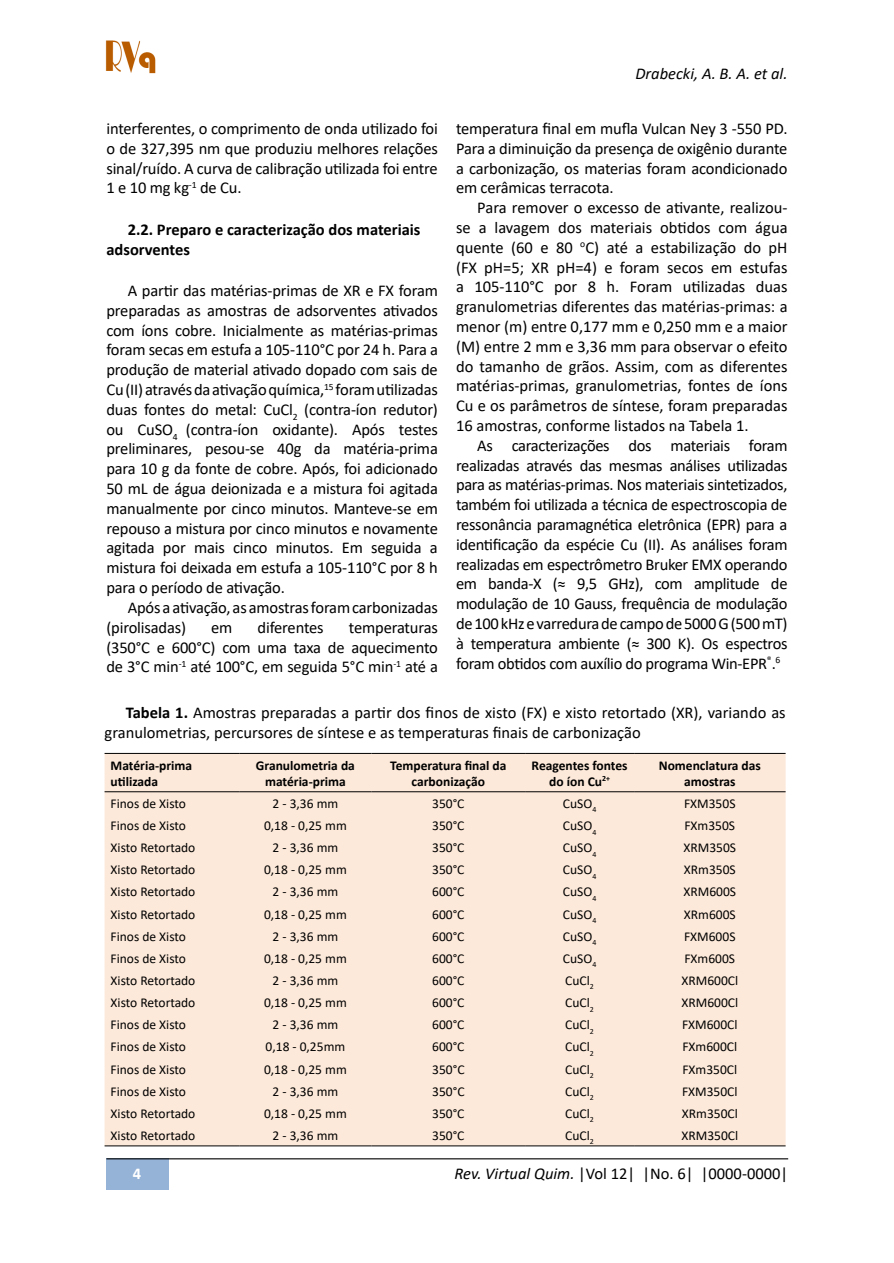
<style>
.page{position:relative;width:894px;height:1263px;background:#fff}
.page>*{position:absolute;margin:0;border:0;box-sizing:border-box;transform-origin:0 0}
.t1{font:16.5px/19.8px "Calibri";letter-spacing:-.01em;color:#000;text-align:justify}
.t2{font:700 16.5px/19.8px "Calibri";color:#000}
.t3{font:italic 16.5px "Calibri";color:#000}
.t4{font:700 16.5px "Calibri";color:#fff}
.t5{font:13.5px "Calibri";color:#000}
.t6{font:700 13.5px/16.2px "Calibri";color:#000;text-align:center}
.s1{font-weight:700}
.s2{font-style:italic}
</style>
<div class="page">
<div style="left:107px;top:1158px;width:62px;height:32px;background:#95b3d7"></div>
<hr style="left:106px;top:1158px;width:681px;height:1px;background:#000">
<img style="left:105px;top:40px;width:51px;height:34px">
<div style="left:104px;top:754px;width:681px;height:391px;background:#fde9d9"></div>
<hr style="left:104px;top:753px;width:135px;height:1px;background:#000">
<hr style="left:239px;top:753px;width:132px;height:1px;background:#000">
<hr style="left:371px;top:753px;width:154px;height:1px;background:#000">
<hr style="left:525px;top:753px;width:109px;height:1px;background:#000">
<hr style="left:634px;top:753px;width:151px;height:1px;background:#000">
<hr style="left:104px;top:791px;width:135px;height:1px;background:#000">
<hr style="left:239px;top:791px;width:132px;height:1px;background:#000">
<hr style="left:371px;top:791px;width:154px;height:1px;background:#000">
<hr style="left:525px;top:791px;width:109px;height:1px;background:#000">
<hr style="left:634px;top:791px;width:151px;height:1px;background:#000">
<hr style="left:104px;top:1145px;width:135px;height:1px;background:#000">
<hr style="left:239px;top:1145px;width:132px;height:1px;background:#000">
<hr style="left:371px;top:1145px;width:154px;height:1px;background:#000">
<hr style="left:525px;top:1145px;width:109px;height:1px;background:#000">
<hr style="left:634px;top:1145px;width:151px;height:1px;background:#000">
<p class="t1" style="left:106px;top:118px;width:333px">interferentes, o comprimento de onda utilizado foi o de 327,395 nm que produziu melhores relações sinal/ruído. A curva de calibração utilizada foi entre 1 e 10 mg kg<sup>-1</sup> de Cu.</p>
<p class="t2" style="left:106px;top:219px;width:315px;text-indent:21px">2.2. Preparo e caracterização dos materiais adsorventes</p>
<p class="t1" style="left:106px;top:280px;width:333px;text-indent:21px">A partir das matérias-primas de XR e FX foram preparadas as amostras de adsorventes ativados com íons cobre. Inicialmente as matérias-primas foram secas em estufa a 105-110°C por 24 h. Para a produção de material ativado dopado com sais de Cu (II) através da ativação química,<sup>15</sup> foram utilizadas duas fontes do metal: CuCl<sub>2</sub> (contra-íon redutor) ou CuSO<sub>4</sub> (contra-íon oxidante). Após testes preliminares, pesou-se 40g da matéria-prima para 10 g da fonte de cobre. Após, foi adicionado 50 mL de água deionizada e a mistura foi agitada manualmente por cinco minutos. Manteve-se em repouso a mistura por cinco minutos e novamente agitada por mais cinco minutos. Em seguida a mistura foi deixada em estufa a 105-110°C por 8 h para o período de ativação.</p>
<p class="t1" style="left:106px;top:597px;width:333px;text-indent:21px">Após a ativação, as amostras foram carbonizadas (pirolisadas)</p>
<p class="t1" style="left:211px;top:617px;width:23px">em</p>
<p class="t1" style="left:257px;top:617px;width:68px">diferentes</p>
<p class="t1" style="left:106px;top:617px;width:333px;text-indent:242px">temperaturas (350°C e 600°C) com uma taxa de aquecimento de 3°C min<sup>-1</sup> até 100°C, em seguida 5°C min<sup>-1</sup> até a</p>
<p class="t3" style="left:635px;top:62px;width:154px">Drabecki, A. B. A. et al.</p>
<p class="t1" style="left:456px;top:118px;width:333px">temperatura final em mufla Vulcan Ney 3 -550 PD.<br>Para a diminuição da presença de oxigênio durante a carbonização, os materias foram acondicionado em cerâmicas terracota.</p>
<p class="t1" style="left:456px;top:197px;width:333px;text-indent:21px">Para remover o excesso de ativante, realizou&shy;se a lavagem dos materiais obtidos com água quente (60 e 80 <sup>o</sup>C) até a estabilização do pH (FX pH=5; XR pH=4) e foram secos em estufas a 105-110°C por 8 h. Foram utilizadas duas granulometrias diferentes das matérias-primas: a menor (m) entre 0,177 mm e 0,250 mm e a maior (M) entre 2 mm e 3,36 mm para observar o efeito do tamanho de grãos. Assim, com as diferentes matérias-primas, granulometrias, fontes de íons Cu e os parâmetros de síntese, foram preparadas 16 amostras, conforme listados na Tabela 1.</p>
<p class="t1" style="left:456px;top:435px;width:333px;text-indent:21px">As caracterizações dos materiais foram realizadas através das mesmas análises utilizadas para as matérias-primas. Nos materiais sintetizados, também foi utilizada a técnica de espectroscopia de ressonância paramagnética eletrônica (EPR) para a identificação da espécie Cu (II). As análises foram realizadas em espectrômetro Bruker EMX operando em banda-X (≈ 9,5 GHz), com amplitude de modulação de 10 Gauss, frequência de modulação de 100 kHz e varredura de campo de 5000 G (500 mT) à temperatura ambiente (≈ 300 K). Os espectros foram obtidos com auxílio do programa Win-EPR<sup>®</sup>.<sup>6</sup></p>
<p class="t1" style="left:104px;top:702px;width:682px;text-indent:21px"><span class="s1">Tabela 1.</span> Amostras preparadas a partir dos finos de xisto (FX) e xisto retortado (XR), variando as granulometrias, percursores de síntese e as temperaturas finais de carbonização</p>
<p class="t6" style="left:110px;top:757px;width:83px;text-align:left">Matéria-prima utilizada</p>
<p class="t6" style="left:256px;top:757px;width:100px">Granulometria da matéria-prima</p>
<p class="t6" style="left:390px;top:757px;width:118px">Temperatura final da carbonização</p>
<p class="t6" style="left:531px;top:757px;width:97px">Reagentes fontes do íon Cu<sup>2+</sup></p>
<p class="t6" style="left:658px;top:757px;width:104px">Nomenclatura das amostras</p>
<p class="t5" style="left:110px;top:794px;width:77px">Finos de Xisto</p>
<p class="t5" style="left:272px;top:794px;width:67px">2 - 3,36 mm</p>
<p class="t5" style="left:432px;top:794px;width:34px">350°C</p>
<p class="t5" style="left:562px;top:794px;width:35px">CuSO<sub>4</sub></p>
<p class="t5" style="left:684px;top:794px;width:53px">FXM350S</p>
<p class="t5" style="left:110px;top:816px;width:77px">Finos de Xisto</p>
<p class="t5" style="left:264px;top:816px;width:84px">0,18 - 0,25 mm</p>
<p class="t5" style="left:432px;top:816px;width:34px">350°C</p>
<p class="t5" style="left:562px;top:816px;width:35px">CuSO<sub>4</sub></p>
<p class="t5" style="left:684px;top:816px;width:52px">FXm350S</p>
<p class="t5" style="left:110px;top:838px;width:86px">Xisto Retortado</p>
<p class="t5" style="left:272px;top:838px;width:67px">2 - 3,36 mm</p>
<p class="t5" style="left:432px;top:838px;width:34px">350°C</p>
<p class="t5" style="left:562px;top:838px;width:35px">CuSO<sub>4</sub></p>
<p class="t5" style="left:683px;top:838px;width:54px">XRM350S</p>
<p class="t5" style="left:110px;top:860px;width:86px">Xisto Retortado</p>
<p class="t5" style="left:264px;top:860px;width:84px">0,18 - 0,25 mm</p>
<p class="t5" style="left:432px;top:860px;width:34px">350°C</p>
<p class="t5" style="left:562px;top:860px;width:35px">CuSO<sub>4</sub></p>
<p class="t5" style="left:683px;top:860px;width:53px">XRm350S</p>
<p class="t5" style="left:110px;top:882px;width:86px">Xisto Retortado</p>
<p class="t5" style="left:272px;top:882px;width:67px">2 - 3,36 mm</p>
<p class="t5" style="left:432px;top:882px;width:34px">600°C</p>
<p class="t5" style="left:562px;top:882px;width:35px">CuSO<sub>4</sub></p>
<p class="t5" style="left:683px;top:882px;width:54px">XRM600S</p>
<p class="t5" style="left:110px;top:904px;width:86px">Xisto Retortado</p>
<p class="t5" style="left:264px;top:904px;width:84px">0,18 - 0,25 mm</p>
<p class="t5" style="left:432px;top:904px;width:34px">600°C</p>
<p class="t5" style="left:562px;top:904px;width:35px">CuSO<sub>4</sub></p>
<p class="t5" style="left:683px;top:904px;width:53px">XRm600S</p>
<p class="t5" style="left:110px;top:926px;width:77px">Finos de Xisto</p>
<p class="t5" style="left:272px;top:926px;width:67px">2 - 3,36 mm</p>
<p class="t5" style="left:432px;top:926px;width:34px">600°C</p>
<p class="t5" style="left:562px;top:926px;width:35px">CuSO<sub>4</sub></p>
<p class="t5" style="left:684px;top:926px;width:53px">FXM600S</p>
<p class="t5" style="left:110px;top:949px;width:77px">Finos de Xisto</p>
<p class="t5" style="left:264px;top:949px;width:84px">0,18 - 0,25 mm</p>
<p class="t5" style="left:432px;top:949px;width:34px">600°C</p>
<p class="t5" style="left:562px;top:949px;width:35px">CuSO<sub>4</sub></p>
<p class="t5" style="left:684px;top:949px;width:52px">FXm600S</p>
<p class="t5" style="left:110px;top:971px;width:86px">Xisto Retortado</p>
<p class="t5" style="left:272px;top:971px;width:67px">2 - 3,36 mm</p>
<p class="t5" style="left:432px;top:971px;width:34px">600°C</p>
<p class="t5" style="left:565px;top:971px;width:30px">CuCl<sub>2</sub></p>
<p class="t5" style="left:681px;top:971px;width:58px">XRM600Cl</p>
<p class="t5" style="left:110px;top:993px;width:86px">Xisto Retortado</p>
<p class="t5" style="left:264px;top:993px;width:84px">0,18 - 0,25 mm</p>
<p class="t5" style="left:432px;top:993px;width:34px">600°C</p>
<p class="t5" style="left:565px;top:993px;width:30px">CuCl<sub>2</sub></p>
<p class="t5" style="left:681px;top:993px;width:58px">XRM600Cl</p>
<p class="t5" style="left:110px;top:1015px;width:77px">Finos de Xisto</p>
<p class="t5" style="left:272px;top:1015px;width:67px">2 - 3,36 mm</p>
<p class="t5" style="left:432px;top:1015px;width:34px">600°C</p>
<p class="t5" style="left:565px;top:1015px;width:30px">CuCl<sub>2</sub></p>
<p class="t5" style="left:681px;top:1015px;width:57px">FXM600Cl</p>
<p class="t5" style="left:110px;top:1037px;width:77px">Finos de Xisto</p>
<p class="t5" style="left:265px;top:1037px;width:81px">0,18 - 0,25mm</p>
<p class="t5" style="left:432px;top:1037px;width:34px">600°C</p>
<p class="t5" style="left:565px;top:1037px;width:30px">CuCl<sub>2</sub></p>
<p class="t5" style="left:682px;top:1037px;width:56px">FXm600Cl</p>
<p class="t5" style="left:110px;top:1059px;width:77px">Finos de Xisto</p>
<p class="t5" style="left:264px;top:1059px;width:84px">0,18 - 0,25 mm</p>
<p class="t5" style="left:432px;top:1059px;width:34px">350°C</p>
<p class="t5" style="left:565px;top:1059px;width:30px">CuCl<sub>2</sub></p>
<p class="t5" style="left:682px;top:1059px;width:56px">FXm350Cl</p>
<p class="t5" style="left:110px;top:1081px;width:77px">Finos de Xisto</p>
<p class="t5" style="left:272px;top:1081px;width:67px">2 - 3,36 mm</p>
<p class="t5" style="left:432px;top:1081px;width:34px">350°C</p>
<p class="t5" style="left:565px;top:1081px;width:30px">CuCl<sub>2</sub></p>
<p class="t5" style="left:681px;top:1081px;width:57px">FXM350Cl</p>
<p class="t5" style="left:110px;top:1103px;width:86px">Xisto Retortado</p>
<p class="t5" style="left:264px;top:1103px;width:84px">0,18 - 0,25 mm</p>
<p class="t5" style="left:432px;top:1103px;width:34px">350°C</p>
<p class="t5" style="left:565px;top:1103px;width:30px">CuCl<sub>2</sub></p>
<p class="t5" style="left:681px;top:1103px;width:57px">XRm350Cl</p>
<p class="t5" style="left:110px;top:1126px;width:86px">Xisto Retortado</p>
<p class="t5" style="left:272px;top:1126px;width:67px">2 - 3,36 mm</p>
<p class="t5" style="left:432px;top:1126px;width:34px">350°C</p>
<p class="t5" style="left:565px;top:1126px;width:30px">CuCl<sub>2</sub></p>
<p class="t5" style="left:681px;top:1126px;width:58px">XRM350Cl</p>
<p class="t4" style="left:133px;top:1162px;width:10px">4</p>
<p class="t1" style="left:454px;top:1163px;width:335px"><span class="s2">Rev. Virtual Quim.</span> |Vol 12| |No. 6| |0000-0000|</p>
</div>
